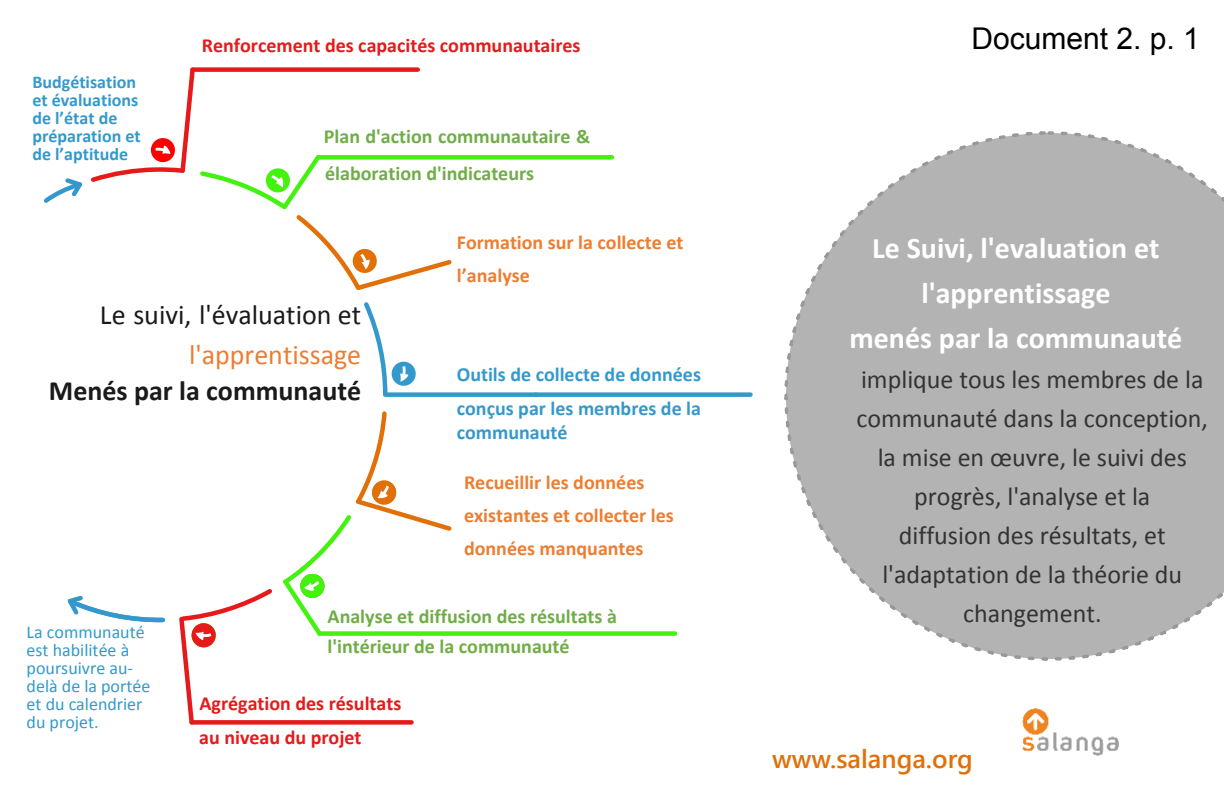
<style>
.page{position:relative;width:1224px;height:792px;background:#fff}
.page>*{position:absolute;margin:0;border:0;box-sizing:border-box;transform-origin:0 0}
.t1{font:700 30px/45px "Calibri";color:#fff;text-align:center}
.t2{font:30px "Arial";color:#000}
.t3{font:28px "Calibri";color:#1a1a1a}
.t4{font:700 28px "Calibri";color:#1a1a1a}
.t5{font:28px "Calibri";color:#ed7d31}
.t6{font:26px/39px "Calibri";color:#333;text-align:center}
.t7{font:600 26px "Segoe UI";color:#e17009}
.t8{font:700 20px/36.7px "Calibri";color:#70ad47}
.t9{font:700 20px/33px "Calibri";color:#ed7d31}
.t10{font:700 20px/34.2px "Calibri";color:#e51a1a}
.t11{font:700 20px/34.6px "Calibri";color:#39c}
.t12{font:18px/18px "Calibri";color:#39c}
.t13{font:700 18px/17.9px "Calibri";color:#39c}
</style>
<div class="page">
<div style="left:385px;top:392px;width:151px;height:5px;background:#39c"></div>
<div style="left:318px;top:155px;width:294px;height:5px;background:#43f20d"></div>
<div style="left:536px;top:392px;width:215px;height:5px;background:#39c"></div>
<div style="left:320px;top:631px;width:355px;height:5px;background:#43f20d"></div>
<svg style="left:364px;top:302px;width:52px;height:95px"></svg>
<svg style="left:179px;top:411px;width:276px;height:314px"></svg>
<svg style="left:67px;top:595px;width:98px;height:28px"></svg>
<svg style="left:43px;top:67px;width:412px;height:224px"></svg>
<svg style="left:784px;top:131px;width:440px;height:530px;fill:#b3b3b3"></svg>
<img style="left:1022px;top:708px;width:97px;height:48px">
<p class="t13" style="left:32px;top:73px;width:110px">Budgétisation et évaluations de l’état de préparation et de l’aptitude</p>
<p class="t10" style="left:202px;top:28px;width:380px">Renforcement des capacités communautaires</p>
<p class="t8" style="left:324px;top:118px;width:268px">Plan d'action communautaire &amp; élaboration d'indicateurs</p>
<p class="t9" style="left:457px;top:226px;width:228px">Formation sur la collecte et l’analyse</p>
<p class="t3" style="left:100px;top:297px;width:263px">Le suivi, l'évaluation et</p>
<p class="t5" style="left:189px;top:337px;width:174px">l'apprentissage</p>
<p class="t4" style="left:49px;top:373px;width:314px">Menés par la communauté</p>
<p class="t11" style="left:457px;top:357px;width:246px">Outils de collecte de données conçus par les membres de la</p>
<p class="t11" style="left:457px;top:415px;width:112px">communauté</p>
<p class="t9" style="left:464px;top:466px;width:211px">Recueillir les données existantes et collecter les données manquantes</p>
<p class="t12" style="left:27px;top:623px;width:125px">La communauté est habilitée à poursuivre au&shy;delà de la portée et du calendrier du projet.</p>
<p class="t8" style="left:328px;top:602px;width:291px;line-height:30px">Analyse et diffusion des résultats à l'intérieur de la communauté</p>
<p class="t10" style="left:199px;top:686px;width:204px">Agrégation des résultats au niveau du projet</p>
<p class="t2" style="left:972px;top:19px;width:230px">Document 2. p. 1</p>
<p class="t1" style="left:849px;top:225px;width:334px">Le Suivi, l'evaluation et l'apprentissage<br>menés par la communauté</p>
<p class="t6" style="left:856px;top:360px;width:353px">implique tous les membres de la communauté dans la conception, la mise en œuvre, le suivi des progrès, l'analyse et la<br>diffusion des résultats, et l'adaptation de la théorie du changement.</p>
<p class="t7" style="left:772px;top:749px;width:202px">www.salanga.org</p>
</div>
